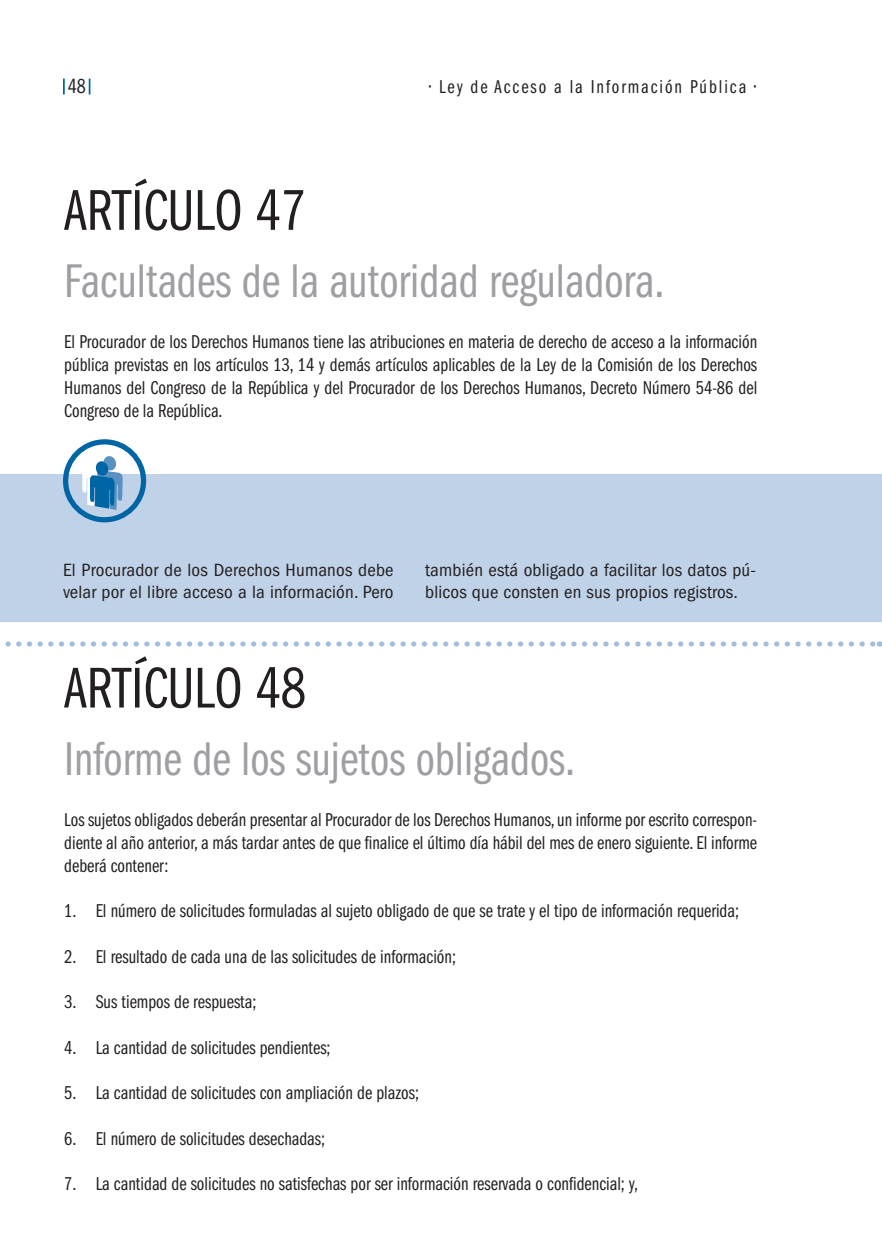
<style>
.page{position:relative;width:882px;height:1260px;background:#fff}
.page>*{position:absolute;margin:0;border:0;box-sizing:border-box;transform-origin:0 0}
.t1{font:59.5px "ITC Franklin Gothic Std Bk Cp";color:#231f20}
.t2{font:49px "ITC Franklin Gothic Std Bk Cp";color:#9d9fa2}
.t3{font:21px "ITC Franklin Gothic Std Bk Cp";color:#231f20}
.t4{font:19.25px/22.8px "ITC Franklin Gothic Std Bk Cp";color:#231f20;text-align:justify}
.t5{font:19.25px "ITC Franklin Gothic Std Bk Cp";letter-spacing:.1em;color:#231f20}
.t6{font:condensed 18.38px/22.8px "ITC Franklin Gothic Std";letter-spacing:.01em;color:#231f20}
</style>
<div class="page">
<svg style="left:63px;top:79px;width:2px;height:15px"></svg>
<svg style="left:89px;top:79px;width:1px;height:15px"></svg>
<div style="left:0;top:474px;width:882px;height:147px;background:#c0d2e8"></div>
<svg style="left:5px;top:641px;width:875px;height:6px"></svg>
<div style="left:63px;top:439px;width:83px;height:83px;border:5px solid #0065a4;border-radius:50%"></div>
<svg style="left:82px;top:451px;width:41px;height:59px"></svg>
<p class="t3" style="left:68px;top:75px;width:19px">48</p>
<p class="t5" style="left:429px;top:76px;width:328px">• Ley de Acceso a la Información Pública •</p>
<h1 class="t1" style="left:64px;top:178px;width:243px">ARTÍCULO 47</h1>
<h2 class="t2" style="left:64px;top:254px;width:602px">Facultades de la autoridad reguladora.</h2>
<p class="t4" style="left:64px;top:331px;width:695px">El Procurador de los Derechos Humanos tiene las atribuciones en materia de derecho de acceso a la información pública previstas en los artículos 13, 14 y demás artículos aplicables de la Ley de la Comisión de los Derechos Humanos del Congreso de la República y del Procurador de los Derechos Humanos, Decreto Número 54-86 del Congreso de la República.</p>
<p class="t6" style="left:63px;top:558px;width:332px">El Procurador de los Derechos Humanos debe velar por el libre acceso a la información. Pero</p>
<p class="t6" style="left:425px;top:558px;width:332px">también está obligado a facilitar los datos pú&shy;blicos que consten en sus propios registros.</p>
<h1 class="t1" style="left:64px;top:655px;width:243px">ARTÍCULO 48</h1>
<h2 class="t2" style="left:64px;top:732px;width:512px">Informe de los sujetos obligados.</h2>
<p class="t4" style="left:64px;top:809px;width:694px">Los sujetos obligados deberán presentar al Procurador de los Derechos Humanos, un informe por escrito correspon&shy;diente al año anterior, a más tardar antes de que finalice el último día hábil del mes de enero siguiente. El informe deberá contener:</p>
<p class="t4" style="left:64px;top:900px;width:676px">1. El número de solicitudes formuladas al sujeto obligado de que se trate y el tipo de información requerida;</p>
<p class="t4" style="left:64px;top:945px;width:393px">2. El resultado de cada una de las solicitudes de información;</p>
<p class="t4" style="left:64px;top:991px;width:194px">3. Sus tiempos de respuesta;</p>
<p class="t4" style="left:64px;top:1036px;width:268px">4. La cantidad de solicitudes pendientes;</p>
<p class="t4" style="left:64px;top:1082px;width:356px">5. La cantidad de solicitudes con ampliación de plazos;</p>
<p class="t4" style="left:64px;top:1127px;width:262px">6. El número de solicitudes desechadas;</p>
<p class="t4" style="left:64px;top:1173px;width:575px">7. La cantidad de solicitudes no satisfechas por ser información reservada o confidencial; y,</p>
</div>
